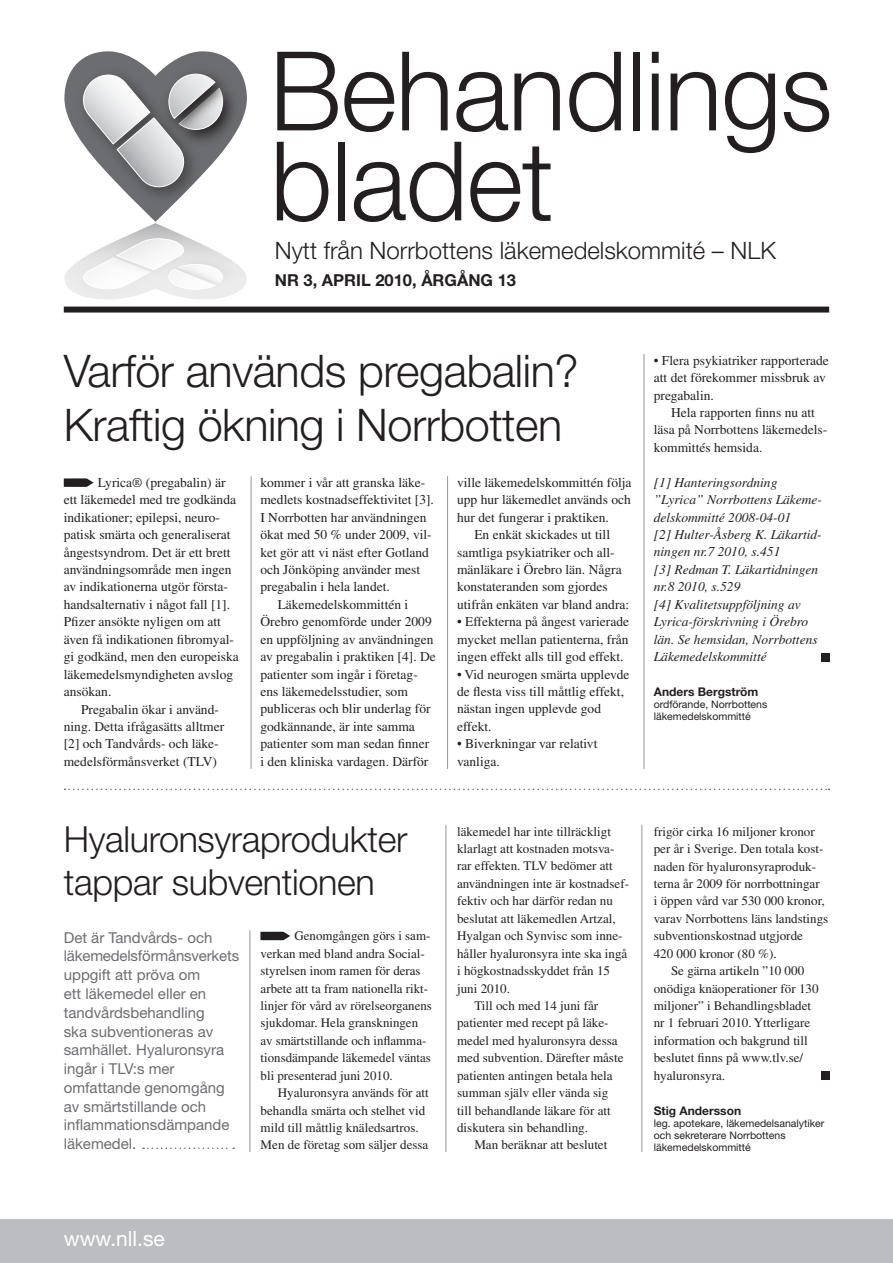
<style>
.page{position:relative;width:893px;height:1263px;background:#fff}
.page>*{position:absolute;margin:0;border:0;box-sizing:border-box;transform-origin:0 0}
.t1{font:300 45px/54px "Helvetica Neue LT Std";letter-spacing:-.01em;color:#231f20}
.t2{font:300 36px/43.2px "Helvetica Neue LT Std";letter-spacing:-.01em;color:#231f20}
.t3{font:300 24px "Helvetica Neue LT Std";color:#231f20}
.t4{font:21px "Helvetica Neue LT Std";color:#fff}
.t5{font:700 16.5px "Helvetica Neue LT Std";color:#231f20}
.t6{font:15px/18.8px "Helvetica Neue LT Std";color:#6c6d70}
.t7{font:13.5px/17.4px "Times LT Std";color:#231f20}
.t8{font:italic 13.5px/17.4px "Times LT Std";color:#231f20}
.t9{font:13.05px/17.4px "Times LT Std";color:#231f20}
.t10{font:700 12px "Helvetica Neue LT Std";color:#231f20}
.t11{font:10.5px/12px "Helvetica Neue LT Std";color:#231f20}
</style>
<div class="page">
<div style="left:0;top:1219px;width:893px;height:44px;background:#bcbdc0"></div>
<div style="left:64px;top:307px;width:765px;height:6px;background:#231f20"></div>
<hr style="left:251px;top:476px;width:1px;height:293px;background:#939598">
<hr style="left:447px;top:476px;width:1px;height:293px;background:#939598">
<hr style="left:644px;top:354px;width:1px;height:415px;background:#939598">
<hr style="left:250px;top:930px;width:1px;height:222px;background:#939598">
<hr style="left:446px;top:825px;width:1px;height:327px;background:#939598">
<hr style="left:642px;top:825px;width:1px;height:327px;background:#939598">
<svg style="left:277px;top:52px;width:61px;height:78px"></svg>
<svg style="left:344px;top:72px;width:51px;height:60px"></svg>
<svg style="left:402px;top:52px;width:46px;height:78px"></svg>
<svg style="left:456px;top:72px;width:52px;height:60px"></svg>
<svg style="left:514px;top:72px;width:46px;height:58px"></svg>
<svg style="left:569px;top:52px;width:52px;height:80px"></svg>
<div style="left:633px;top:52px;width:7px;height:78px;background:#231f20"></div>
<svg style="left:652px;top:52px;width:7px;height:78px"></svg>
<svg style="left:671px;top:72px;width:45px;height:58px"></svg>
<svg style="left:725px;top:72px;width:50px;height:81px"></svg>
<svg style="left:784px;top:72px;width:45px;height:60px"></svg>
<svg style="left:277px;top:142px;width:51px;height:80px"></svg>
<div style="left:338px;top:142px;width:7px;height:78px;background:#231f20"></div>
<svg style="left:354px;top:142px;width:107px;height:80px"></svg>
<svg style="left:470px;top:146px;width:80px;height:76px"></svg>
<svg style="left:64px;top:51px;width:183px;height:249px"></svg>
<svg style="left:65px;top:789px;width:764px;height:1px"></svg>
<svg style="left:260px;top:932px;width:30px;height:8px"></svg>
<svg style="left:64px;top:478px;width:30px;height:9px"></svg>
<div style="left:821px;top:1071px;width:8px;height:9px;background:#231f20"></div>
<div style="left:821px;top:653px;width:8px;height:8px;background:#231f20"></div>
<svg style="left:143px;top:1147px;width:91px;height:2px"></svg>
<h3 class="t3" style="left:275px;top:236px;width:502px">Nytt från Norrbottens läkemedelskommité – NLK</h3>
<p class="t5" style="left:275px;top:270px;width:243px">NR 3, april 2010, ÅRGÅNG 13</p>
<h1 class="t1" style="left:64px;top:343px;width:516px">Varför används pregabalin?<br>Kraftig ökning i Norrbotten</h1>
<p class="t7" style="left:64px;top:474px;width:177px;text-indent:34px">Lyrica® (pregabalin) är ett läkemedel med tre godkända indikationer; epilepsi, neuro&shy;patisk smärta och generaliserat ångestsyndrom. Det är ett brett användningsområde men ingen av indikationerna utgör första&shy;handsalternativ i något fall [1].<br>Pfizer ansökte nyligen om att även få indikationen fibromyal&shy;gi godkänd, men den europeiska läkemedelsmyndigheten avslog ansökan.</p>
<p class="t7" style="left:64px;top:700px;width:162px;text-indent:17px">Pregabalin ökar i använd&shy;ning. Detta ifrågasätts alltmer [2] och Tandvårds- och läke&shy;medelsförmånsverket (TLV)</p>
<p class="t7" style="left:260px;top:473px;width:166px">kommer i vår att granska läke-</p>
<p class="t7" style="left:260px;top:491px;width:175px">medlets kostnadseffektivitet [3].</p>
<p class="t7" style="left:260px;top:508px;width:167px">I Norrbotten har användningen</p>
<p class="t7" style="left:260px;top:526px;width:173px">ökat med 50 % under 2009, vil-</p>
<p class="t7" style="left:260px;top:543px;width:170px">ket gör att vi näst efter Gotland</p>
<p class="t7" style="left:260px;top:561px;width:161px">och Jönköping använder mest</p>
<p class="t7" style="left:260px;top:578px;width:131px">pregabalin i hela landet.</p>
<p class="t7" style="left:278px;top:595px;width:132px">Läkemedelskommittén i</p>
<p class="t7" style="left:260px;top:613px;width:173px">Örebro genomförde under 2009</p>
<p class="t7" style="left:260px;top:630px;width:175px">en uppföljning av användningen</p>
<p class="t7" style="left:260px;top:648px;width:177px">av pregabalin i praktiken [4]. De</p>
<p class="t7" style="left:260px;top:665px;width:159px">patienter som ingår i företag-</p>
<p class="t7" style="left:260px;top:683px;width:149px">ens läkemedelsstudier, som</p>
<p class="t7" style="left:260px;top:700px;width:172px">publiceras och blir underlag för</p>
<p class="t7" style="left:260px;top:717px;width:156px">godkännande, är inte samma</p>
<p class="t7" style="left:260px;top:735px;width:170px">patienter som man sedan finner</p>
<p class="t7" style="left:260px;top:752px;width:169px">i den kliniska vardagen. Därför</p>
<p class="t7" style="left:457px;top:473px;width:176px">ville läkemedelskommittén följa</p>
<p class="t7" style="left:457px;top:491px;width:175px">upp hur läkemedlet används och</p>
<p class="t7" style="left:457px;top:508px;width:153px">hur det fungerar i praktiken.</p>
<p class="t7" style="left:474px;top:526px;width:137px">En enkät skickades ut till</p>
<p class="t7" style="left:457px;top:543px;width:159px">samtliga psykiatriker och all-</p>
<p class="t7" style="left:457px;top:561px;width:166px">mänläkare i Örebro län. Några</p>
<p class="t7" style="left:457px;top:578px;width:152px">konstateranden som gjordes</p>
<p class="t7" style="left:457px;top:595px;width:174px">utifrån enkäten var bland andra:</p>
<p class="t7" style="left:457px;top:613px;width:173px;text-align:justify">• Effekterna på ångest varierade mycket mellan patienterna, från ingen effekt alls till god effekt.</p>
<p class="t7" style="left:457px;top:665px;width:174px">• Vid neurogen smärta upplevde de flesta viss till måttlig effekt, nästan ingen upplevde god effekt.</p>
<p class="t7" style="left:457px;top:735px;width:142px">• Biverkningar var relativt vanliga.</p>
<p class="t7" style="left:654px;top:351px;width:177px">• Flera psykiatriker rapporterade att det förekommer missbruk av pregabalin.</p>
<p class="t7" style="left:654px;top:404px;width:175px;text-indent:17px">Hela rapporten finns nu att läsa på Norrbottens läkemedels&shy;kommittés hemsida.</p>
<p class="t8" style="left:654px;top:473px;width:170px">[1] Hanteringsordning ”Lyrica” Norrbottens Läkeme&shy;delskommitté 2008-04-01<br>[2] Hulter-Åsberg K. Läkartid&shy;ningen nr.7 2010, s.451<br>[3] Redman T. Läkartidningen nr.8 2010, s.529<br>[4] Kvalitetsuppföljning av<br>Lyrica-förskrivning i Örebro län. Se hemsidan, Norrbottens<br>Läkemedelskommitté</p>
<p class="t10" style="left:654px;top:684px;width:106px">Anders Bergström</p>
<p class="t11" style="left:654px;top:698px;width:115px">ordförande, Norrbottens läkemedelskommitté</p>
<h2 class="t2" style="left:64px;top:817px;width:345px">Hyaluronsyraprodukter tappar subventionen</h2>
<p class="t9" style="left:261px;top:927px;width:173px;text-indent:34px">Genomgången görs i sam&shy;verkan med bland andra Social&shy;styrelsen inom ramen för deras arbete att ta fram nationella rikt&shy;linjer för vård av rörelseorganens sjukdomar. Hela granskningen av smärtstillande och inflamma&shy;tionsdämpande läkemedel väntas bli presenterad juni 2010.</p>
<p class="t9" style="left:261px;top:1084px;width:170px;text-indent:17px">Hyaluronsyra används för att behandla smärta och stelhet vid mild till måttlig knäledsartros.<br>Men de företag som säljer dessa</p>
<p class="t6" style="left:64px;top:928px;width:177px">Det är Tandvårds- och läkemedelsförmånsverkets uppgift att pröva om<br>ett läkemedel eller en tandvårdsbehandling<br>ska subventioneras av samhället. Hyaluronsyra ingår i TLV:s mer omfattande genomgång av smärtstillande och inflammationsdämpande läkemedel.</p>
<p class="t9" style="left:457px;top:822px;width:155px">läkemedel har inte tillräckligt</p>
<p class="t9" style="left:457px;top:840px;width:159px">klarlagt att kostnaden motsva-</p>
<p class="t9" style="left:457px;top:857px;width:157px">rar effekten. TLV bedömer att</p>
<p class="t9" style="left:457px;top:875px;width:173px">användningen inte är kostnadsef-</p>
<p class="t9" style="left:457px;top:892px;width:157px">fektiv och har därför redan nu</p>
<p class="t9" style="left:457px;top:910px;width:160px">beslutat att läkemedlen Artzal,</p>
<p class="t9" style="left:457px;top:927px;width:167px">Hyalgan och Synvisc som inne-</p>
<p class="t9" style="left:457px;top:944px;width:172px">håller hyaluronsyra inte ska ingå</p>
<p class="t9" style="left:457px;top:962px;width:154px">i högkostnadsskyddet från 15</p>
<p class="t9" style="left:457px;top:979px;width:54px">juni 2010.</p>
<p class="t9" style="left:474px;top:997px;width:125px">Till och med 14 juni får</p>
<p class="t9" style="left:457px;top:1014px;width:153px">patienter med recept på läke-</p>
<p class="t9" style="left:457px;top:1032px;width:162px">medel med hyaluronsyra dessa</p>
<p class="t9" style="left:457px;top:1049px;width:168px">med subvention. Därefter måste</p>
<p class="t9" style="left:457px;top:1066px;width:157px">patienten antingen betala hela</p>
<p class="t9" style="left:457px;top:1084px;width:153px">summan själv eller vända sig</p>
<p class="t9" style="left:457px;top:1101px;width:155px">till behandlande läkare för att</p>
<p class="t9" style="left:457px;top:1119px;width:132px">diskutera sin behandling.</p>
<p class="t9" style="left:474px;top:1136px;width:135px">Man beräknar att beslutet</p>
<p class="t9" style="left:654px;top:822px;width:162px">frigör cirka 16 miljoner kronor</p>
<p class="t9" style="left:654px;top:840px;width:171px">per år i Sverige. Den totala kost-</p>
<p class="t9" style="left:654px;top:857px;width:164px">naden för hyaluronsyraproduk-</p>
<p class="t9" style="left:654px;top:875px;width:167px">terna år 2009 för norrbottningar</p>
<p class="t9" style="left:654px;top:892px;width:172px">i öppen vård var 530 000 kronor,</p>
<p class="t9" style="left:654px;top:910px;width:176px">varav Norrbottens läns landstings</p>
<p class="t9" style="left:654px;top:927px;width:151px">subventionskostnad utgjorde</p>
<p class="t9" style="left:654px;top:944px;width:124px">420 000 kronor (80 %).</p>
<p class="t9" style="left:671px;top:962px;width:135px">Se gärna artikeln ”10 000</p>
<p class="t9" style="left:654px;top:979px;width:166px">onödiga knäoperationer för 130</p>
<p class="t9" style="left:654px;top:997px;width:159px">miljoner” i Behandlingsbladet</p>
<p class="t9" style="left:654px;top:1014px;width:158px">nr 1 februari 2010. Ytterligare</p>
<p class="t9" style="left:654px;top:1032px;width:156px">information och bakgrund till</p>
<p class="t9" style="left:654px;top:1049px;width:151px">beslutet finns på www.tlv.se/</p>
<p class="t9" style="left:654px;top:1066px;width:73px">hyaluronsyra.</p>
<p class="t10" style="left:654px;top:1103px;width:89px">Stig Andersson</p>
<p class="t11" style="left:654px;top:1117px;width:172px">leg. apotekare, läkemedelsanalytiker och sekreterare Norrbottens läkemedelskommitté</p>
<h3 class="t4" style="left:64px;top:1226px;width:103px">www.nll.se</h3>
</div>
